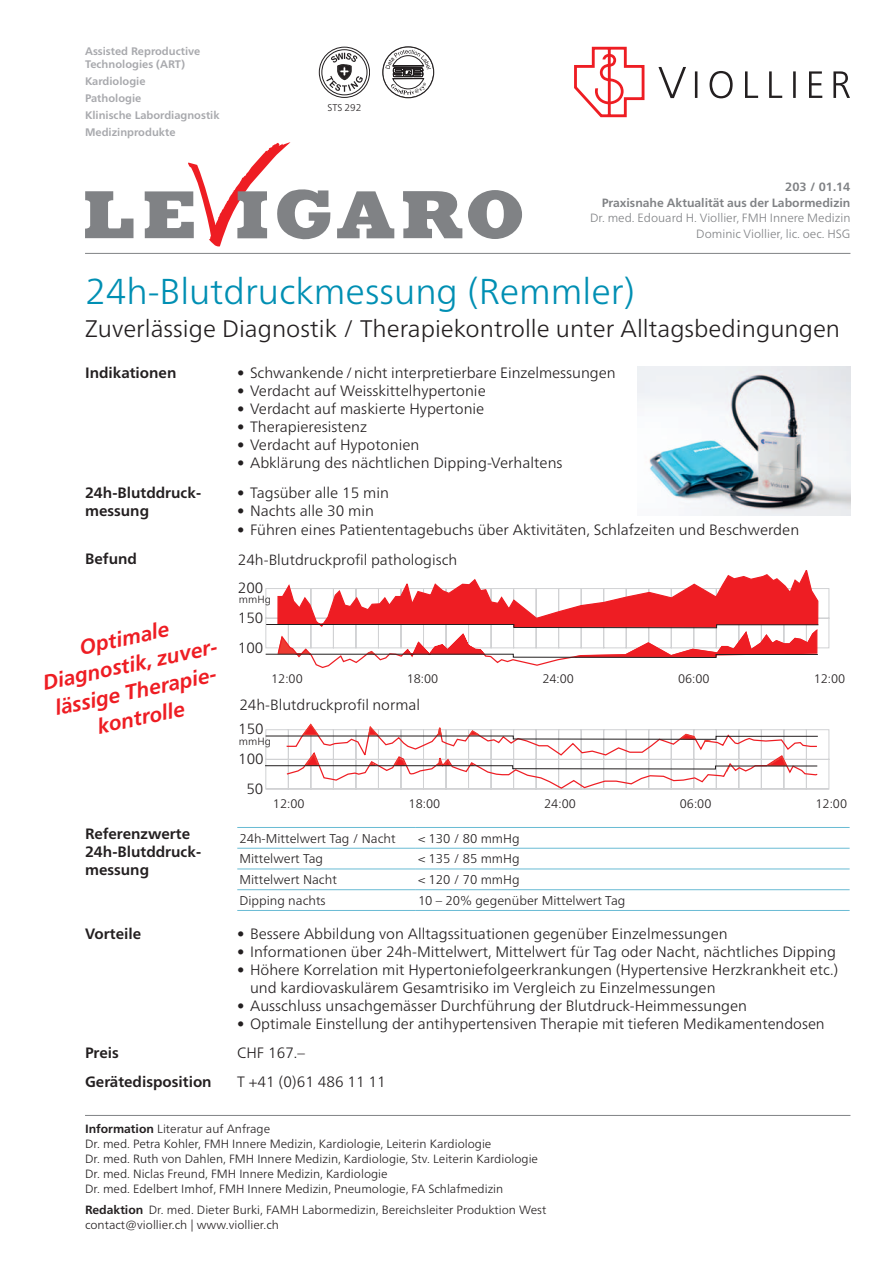
<style>
.page{position:relative;width:893px;height:1263px;background:#fff}
.page>*{position:absolute;margin:0;border:0;box-sizing:border-box;transform-origin:0 0}
.t1{font:300 36px "Frutiger Neue LTW1 G";color:#008fb3}
.t2{font:300 24px "Frutiger Neue LTW1 G";color:#231f20}
.t3{font:italic 700 21px/27px "Frutiger Neue LTW1 G";color:#ee1d23;text-align:center}
.t4{font:300 15px/18px "Frutiger Neue LTW1 G";color:#231f20}
.t5{font:700 15px/18px "Frutiger Neue LTW1 G";color:#231f20}
.t6{font:300 14.85px/30px "Frutiger Neue LTW1 G";color:#231f20}
.t7{font:300 12.75px "Frutiger Neue LTW1 G";color:#231f20}
.t8{font:300 12.3px "Frutiger Neue LTW1 G";color:#231f20}
.t9{font:300 12px/15px "Frutiger Neue LTW1 G";color:#231f20}
.t10{font:300 12px/15.8px "Frutiger Neue LTW1 G";color:#808285;text-align:right}
.t11{font:700 12px/15.8px "Frutiger Neue LTW1 G";color:#808285;text-align:right}
.t12{font:700 10.95px/17px "Frutiger Neue LTW1 G";color:#a8a9ad}
.t13{font:300 10.5px "Frutiger Neue LTW1 G";color:#231f20}
.t14{font:300 9.75px "Frutiger Neue LTW1 G";color:#231f20}
.s1{font-weight:700}
</style>
<div class="page">
<svg style="left:85px;top:191px;width:48px;height:47px"></svg>
<svg style="left:337px;top:191px;width:57px;height:47px"></svg>
<svg style="left:145px;top:142px;width:186px;height:104px"></svg>
<svg style="left:468px;top:190px;width:54px;height:49px"></svg>
<svg style="left:403px;top:191px;width:59px;height:47px"></svg>
<svg style="left:658px;top:67px;width:28px;height:31px"></svg>
<svg style="left:695px;top:71px;width:155px;height:27px"></svg>
<svg style="left:574px;top:47px;width:71px;height:70px"></svg>
<div style="left:319px;top:47px;width:51px;height:51px;border:1px solid #231f20;border-radius:50%"></div>
<div style="left:322px;top:49px;width:45px;height:46px;border:1px solid #231f20;border-radius:50%"></div>
<svg style="left:326px;top:53px;width:37px;height:39px"></svg>
<svg style="left:385px;top:50px;width:46px;height:45px"></svg>
<div style="left:382px;top:47px;width:52px;height:51px;border:1px solid #231f20;border-radius:50%"></div>
<hr style="left:85px;top:253px;width:765px;height:1px;background:#808285">
<img style="left:637px;top:367px;width:213px;height:148px">
<svg style="left:266px;top:570px;width:563px;height:79px"></svg>
<svg style="left:266px;top:729px;width:563px;height:60px"></svg>
<svg style="left:265px;top:624px;width:554px;height:146px"></svg>
<hr style="left:237px;top:827px;width:179px;height:1px;background:#69bbd4">
<hr style="left:416px;top:827px;width:434px;height:1px;background:#69bbd4">
<hr style="left:237px;top:848px;width:179px;height:1px;background:#69bbd4">
<hr style="left:416px;top:848px;width:434px;height:1px;background:#69bbd4">
<hr style="left:237px;top:869px;width:179px;height:1px;background:#69bbd4">
<hr style="left:416px;top:869px;width:434px;height:1px;background:#69bbd4">
<hr style="left:237px;top:889px;width:179px;height:1px;background:#69bbd4">
<hr style="left:416px;top:889px;width:434px;height:1px;background:#69bbd4">
<hr style="left:237px;top:910px;width:179px;height:1px;background:#69bbd4">
<hr style="left:416px;top:910px;width:434px;height:1px;background:#69bbd4">
<hr style="left:85px;top:1115px;width:765px;height:1px;background:#808285">
<p class="t12" style="left:85px;top:45px;width:117px;line-height:12.8px">Assisted Reproductive<br>Technologies (ART)</p>
<p class="t12" style="left:85px;top:72px;width:136px">Kardiologie<br>Pathologie<br>Klinische Labordiagnostik<br>Medizinprodukte</p>
<p class="t14" style="left:328px;top:101px;width:35px">STS 292</p>
<p class="t11" style="left:602px;top:179px;width:250px">203 / 01.14<br>Praxisnahe Aktualität aus der Labormedizin</p>
<p class="t10" style="left:590px;top:210px;width:262px">Dr. med. Edouard H. Viollier, FMH Innere Medizin<br>Dominic Viollier, lic. oec. HSG</p>
<h1 class="t1" style="left:85px;top:269px;width:552px">24h-Blutdruckmessung (Remmler)</h1>
<h2 class="t2" style="left:85px;top:314px;width:757px">Zuverlässige Diagnostik / Therapiekontrolle unter Alltagsbedingungen</h2>
<p class="t5" style="left:85px;top:364px;width:93px">Indikationen</p>
<p class="t4" style="left:237px;top:364px;width:380px">• Schwankende / nicht interpretierbare Einzelmessungen</p>
<p class="t4" style="left:237px;top:382px;width:250px">• Verdacht auf Weisskittelhypertonie</p>
<p class="t4" style="left:237px;top:400px;width:249px">• Verdacht auf maskierte Hypertonie</p>
<p class="t4" style="left:237px;top:418px;width:131px">• Therapieresistenz</p>
<p class="t4" style="left:237px;top:436px;width:184px">• Verdacht auf Hypotonien</p>
<p class="t4" style="left:237px;top:454px;width:327px">• Abklärung des nächtlichen Dipping-Verhaltens</p>
<p class="t4" style="left:237px;top:484px;width:153px">• Tagsüber alle 15 min</p>
<p class="t4" style="left:237px;top:502px;width:138px">• Nachts alle 30 min</p>
<p class="t4" style="left:237px;top:520px;width:563px">• Führen eines Patiententagebuchs über Aktivitäten, Schlafzeiten und Beschwerden</p>
<p class="t5" style="left:85px;top:484px;width:116px">24h-Blutddruck&shy;messung</p>
<p class="t5" style="left:85px;top:550px;width:53px">Befund</p>
<h3 class="t3" style="left:35px;top:643px;width:183px;rotate:-12deg">Optimale<br>Diagnostik, zuver&shy;lässige Therapie&shy;kontrolle</h3>
<p class="t6" style="left:238px;top:545px;width:221px">24h-Blutdruckprofil pathologisch</p>
<p class="t6" style="left:238px;top:572px;width:27px">200</p>
<p class="t13" style="left:239px;top:593px;width:34px">mmHg</p>
<p class="t6" style="left:238px;top:602px;width:27px">150<br>100</p>
<p class="t8" style="left:271px;top:671px;width:33px">12:00</p>
<p class="t8" style="left:407px;top:671px;width:33px">18:00</p>
<p class="t8" style="left:542px;top:671px;width:33px">24:00</p>
<p class="t8" style="left:678px;top:671px;width:33px">06:00</p>
<p class="t8" style="left:814px;top:671px;width:33px">12:00</p>
<p class="t6" style="left:239px;top:690px;width:182px">24h-Blutdruckprofil normal</p>
<p class="t6" style="left:238px;top:714px;width:27px">150</p>
<p class="t13" style="left:239px;top:734px;width:34px">mmHg</p>
<p class="t6" style="left:238px;top:744px;width:27px;text-align:center">100<br>50</p>
<p class="t8" style="left:273px;top:796px;width:33px">12:00</p>
<p class="t8" style="left:409px;top:796px;width:33px">18:00</p>
<p class="t8" style="left:544px;top:796px;width:33px">24:00</p>
<p class="t8" style="left:680px;top:796px;width:33px">06:00</p>
<p class="t8" style="left:815px;top:796px;width:33px">12:00</p>
<p class="t5" style="left:85px;top:824px;width:116px">Referenzwerte<br>24h-Blutddruck&shy;messung</p>
<p class="t7" style="left:239px;top:830px;width:158px">24h-Mittelwert Tag / Nacht</p>
<p class="t7" style="left:418px;top:830px;width:103px">&lt; 130 / 80 mmHg</p>
<p class="t7" style="left:239px;top:851px;width:85px">Mittelwert Tag</p>
<p class="t7" style="left:418px;top:851px;width:103px">&lt; 135 / 85 mmHg</p>
<p class="t7" style="left:239px;top:872px;width:99px">Mittelwert Nacht</p>
<p class="t7" style="left:418px;top:872px;width:103px">&lt; 120 / 70 mmHg</p>
<p class="t7" style="left:239px;top:893px;width:88px">Dipping nachts</p>
<p class="t7" style="left:418px;top:893px;width:209px">10 – 20% gegenüber Mittelwert Tag</p>
<p class="t5" style="left:85px;top:925px;width:58px">Vorteile</p>
<p class="t4" style="left:237px;top:925px;width:492px">• Bessere Abbildung von Alltagssituationen gegenüber Einzelmessungen</p>
<p class="t4" style="left:237px;top:943px;width:600px">• Informationen über 24h-Mittelwert, Mittelwert für Tag oder Nacht, nächtliches Dipping</p>
<p class="t4" style="left:250px;top:961px;width:590px;text-indent:-13px">• Höhere Korrelation mit Hypertoniefolgeerkrankungen (Hypertensive Herzkrankheit etc.) und kardiovaskulärem Gesamtrisiko im Vergleich zu Einzelmessungen</p>
<p class="t4" style="left:237px;top:997px;width:511px">• Ausschluss unsachgemässer Durchführung der Blutdruck-Heimmessungen</p>
<p class="t4" style="left:237px;top:1015px;width:589px">• Optimale Einstellung der antihypertensiven Therapie mit tieferen Medikamentendosen</p>
<p class="t5" style="left:85px;top:1043px;width:35px">Preis</p>
<p class="t4" style="left:237px;top:1043px;width:69px">CHF 167.–</p>
<p class="t5" style="left:85px;top:1073px;width:128px">Gerätedisposition</p>
<p class="t4" style="left:237px;top:1073px;width:150px">T +41 (0)61 486 11 11</p>
<p class="t9" style="left:85px;top:1121px;width:455px"><span class="s1">Information</span> Literatur auf Anfrage<br>Dr. med. Petra Kohler, FMH Innere Medizin, Kardiologie, Leiterin Kardiologie<br>Dr. med. Ruth von Dahlen, FMH Innere Medizin, Kardiologie, Stv. Leiterin Kardiologie Dr. med. Niclas Freund, FMH Innere Medizin, Kardiologie<br>Dr. med. Edelbert Imhof, FMH Innere Medizin, Pneumologie, FA Schlafmedizin</p>
<p class="t9" style="left:85px;top:1202px;width:463px"><span class="s1">Redaktion</span> Dr. med. Dieter Burki, FAMH Labormedizin, Bereichsleiter Produktion West contact@viollier.ch | www.viollier.ch</p>
</div>
